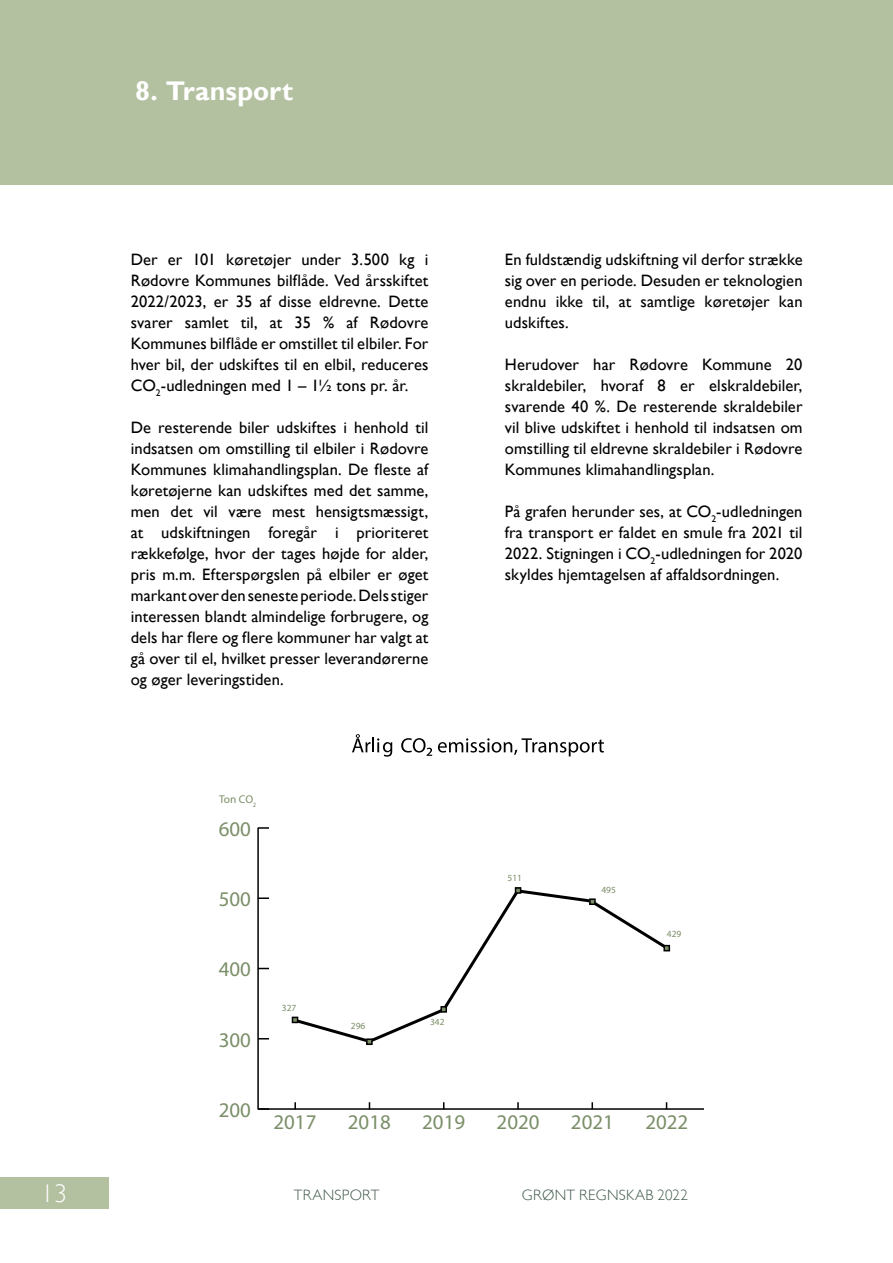
<style>
.page{position:relative;width:893px;height:1263px;background:#fff}
.page>*{position:absolute;margin:0;border:0;box-sizing:border-box;transform-origin:0 0}
.t1{font:700 27px "Gill Sans";letter-spacing:.005em;color:#fff}
.t2{font:300 25.5px "Gill Sans";color:#fff}
.t3{font:20.85px "Myriad Pro";color:#7a8e67}
.Brødtekst{font:16.5px/21px "Gill Sans";letter-spacing:.005em;color:#000;text-align:justify}
.t4{font:300 15px "Gill Sans";letter-spacing:.02em;color:#415a4a}
.t5{font:11.25px "Myriad Pro";color:#7a8e67}
.t6{font:9.45px "Myriad Pro";color:#7a8e67}
</style>
<div class="page">
<div style="left:0;top:0;width:893px;height:184px;background:#b4c1a1"></div>
<div style="left:0;top:1177px;width:108px;height:32px;background:#b4c1a1"></div>
<hr style="left:258px;top:1108px;width:446px;height:2px;background:#000">
<svg style="left:294px;top:1102px;width:2px;height:7px"></svg>
<svg style="left:517px;top:1102px;width:2px;height:7px"></svg>
<svg style="left:591px;top:1102px;width:2px;height:7px"></svg>
<hr style="left:257px;top:828px;width:2px;height:281px;background:#000">
<svg style="left:259px;top:1108px;width:10px;height:2px"></svg>
<svg style="left:258px;top:897px;width:11px;height:2px"></svg>
<svg style="left:258px;top:827px;width:11px;height:2px"></svg>
<svg style="left:292px;top:887px;width:378px;height:158px"></svg>
<div style="left:663px;top:945px;width:7px;height:6px;border:2px solid #000"></div>
<svg style="left:352px;top:734px;width:40px;height:23px"></svg>
<svg style="left:401px;top:738px;width:31px;height:18px"></svg>
<svg style="left:438px;top:738px;width:166px;height:18px"></svg>
<p class="t1" style="left:135px;top:76px;width:160px">8. Transport</p>
<p class="Brødtekst" style="left:131px;top:248px;width:299px">Der er 101 køretøjer under 3.500 kg i Rødovre Kommunes bilflåde. Ved årsskiftet 2022/2023, er 35 af disse eldrevne. Dette svarer samlet til, at 35 % af Rødovre Kommunes bilflåde er omstillet til elbiler. For hver bil, der udskiftes til en elbil, reduceres CO<sub>2</sub>-udledningen med 1 – 1½ tons pr. år.</p>
<p class="Brødtekst" style="left:131px;top:416px;width:299px">De resterende biler udskiftes i henhold til indsatsen om omstilling til elbiler i Rødovre Kommunes klimahandlingsplan. De fleste af køretøjerne kan udskiftes med det samme, men det vil være mest hensigtsmæssigt, at udskiftningen foregår i prioriteret rækkefølge, hvor der tages højde for alder, pris m.m. Efterspørgslen på elbiler er øget markant over den seneste periode. Dels stiger interessen blandt almindelige forbrugere, og dels har flere og flere kommuner har valgt at gå over til el, hvilket presser leverandørerne og øger leveringstiden.</p>
<p class="t5" style="left:219px;top:793px;width:39px">Ton CO<sub>2</sub></p>
<p class="t3" style="left:219px;top:816px;width:34px">600</p>
<p class="t3" style="left:219px;top:886px;width:34px">500</p>
<p class="t3" style="left:219px;top:956px;width:34px">400</p>
<p class="t3" style="left:219px;top:1027px;width:34px">300</p>
<p class="t6" style="left:282px;top:1002px;width:16px">327</p>
<p class="t6" style="left:351px;top:1020px;width:16px">296</p>
<p class="t6" style="left:430px;top:1016px;width:16px">342</p>
<p class="Brødtekst" style="left:505px;top:249px;width:299px">En fuldstændig udskiftning vil derfor strække sig over en periode. Desuden er teknologien endnu ikke til, at samtlige køretøjer kan udskiftes.</p>
<p class="Brødtekst" style="left:505px;top:354px;width:299px">Herudover har Rødovre Kommune 20 skraldebiler, hvoraf 8 er elskraldebiler, svarende 40 %. De resterende skraldebiler vil blive udskiftet i henhold til indsatsen om omstilling til eldrevne skraldebiler i Rødovre Kommunes klimahandlingsplan.</p>
<p class="Brødtekst" style="left:505px;top:501px;width:299px">På grafen herunder ses, at CO<sub>2</sub>-udledningen fra transport er faldet en smule fra 2021 til 2022. Stigningen i CO<sub>2</sub>-udledningen for 2020 skyldes hjemtagelsen af affaldsordningen.</p>
<p class="t6" style="left:508px;top:871px;width:16px">511</p>
<p class="t6" style="left:601px;top:883px;width:16px">495</p>
<p class="t6" style="left:667px;top:928px;width:16px">429</p>
<p class="t3" style="left:219px;top:1097px;width:34px">200</p>
<p class="t3" style="left:274px;top:1109px;width:44px">2017</p>
<p class="t3" style="left:348px;top:1109px;width:44px">2018</p>
<p class="t3" style="left:422px;top:1109px;width:44px">2019</p>
<p class="t3" style="left:497px;top:1109px;width:44px">2020</p>
<p class="t3" style="left:571px;top:1109px;width:44px">2021</p>
<p class="t3" style="left:645px;top:1109px;width:44px">2022</p>
<h2 class="t2" style="left:41px;top:1178px;width:27px">13</h2>
<p class="t4" style="left:294px;top:1186px;width:87px">TRANSPORT</p>
<p class="t4" style="left:522px;top:1186px;width:167px">GRØNT REGNSKAB 2022</p>
</div>
